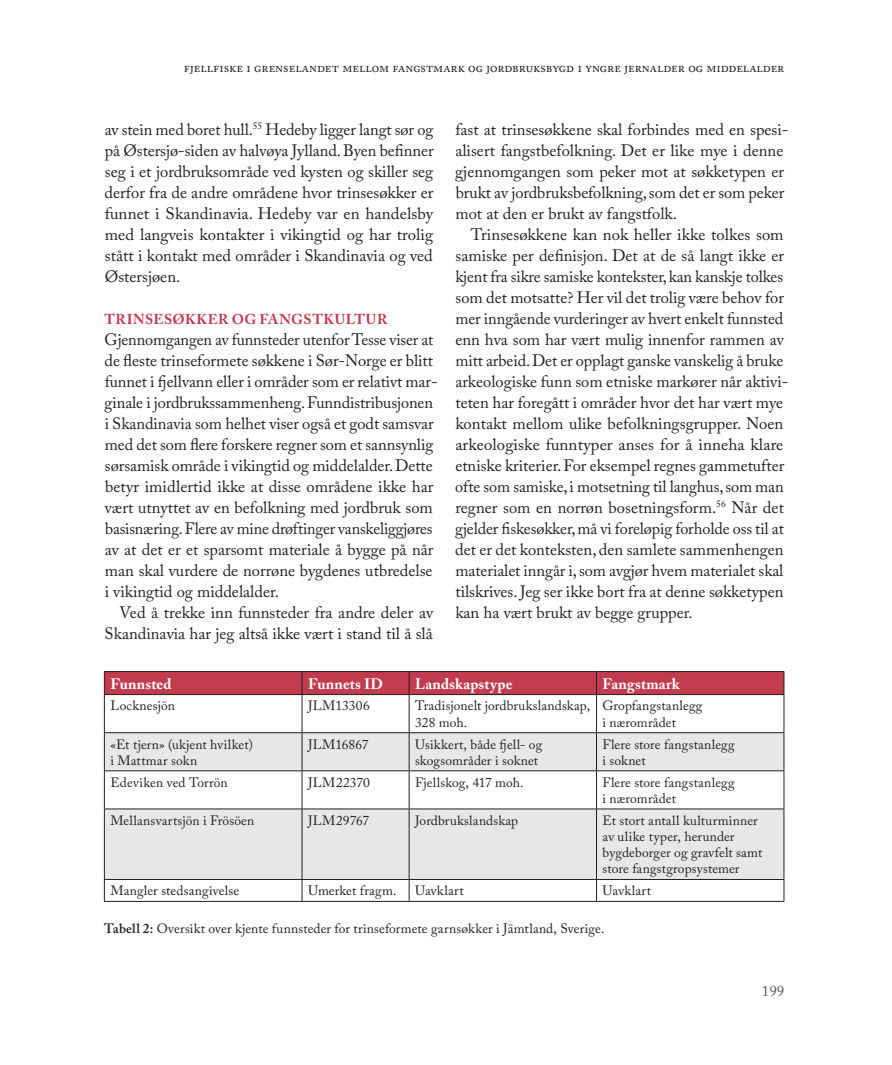
<style>
.page{position:relative;width:892px;height:1065px;background:#fff}
.page>*{position:absolute;margin:0;border:0;box-sizing:border-box;transform-origin:0 0}
.t1{font:16.5px/21px "Adobe Caslon Pro";letter-spacing:-.015em;color:#231f20}
.t2{font:700 15px "Adobe Caslon Pro";letter-spacing:.01em;color:#fff}
.t3{font:15px "Adobe Caslon Pro";color:#57585a}
.t4{font:700 14.25px "Adobe Caslon Pro";letter-spacing:.035em;color:#c23b4f}
.t5{font:13.5px/16.2px "Adobe Caslon Pro";color:#231f20}
.t6{font:13.5px "Adobe Caslon Pro";letter-spacing:.03em;color:#231f20}
.s1{font-weight:600}
</style>
<div class="page">
<svg style="left:105px;top:733px;width:679px;height:146px;fill:#e6e7e9"></svg>
<div style="left:104px;top:671px;width:681px;height:24px;background:#c23b4f"></div>
<hr style="left:302px;top:695px;width:1px;height:37px;background:#231f20">
<hr style="left:409px;top:695px;width:1px;height:37px;background:#231f20">
<hr style="left:596px;top:695px;width:1px;height:37px;background:#231f20">
<hr style="left:104px;top:732px;width:198px;height:1px;background:#231f20">
<hr style="left:302px;top:732px;width:107px;height:1px;background:#231f20">
<hr style="left:302px;top:733px;width:1px;height:37px;background:#231f20">
<hr style="left:409px;top:732px;width:187px;height:1px;background:#231f20">
<hr style="left:409px;top:733px;width:1px;height:37px;background:#231f20">
<hr style="left:596px;top:732px;width:188px;height:1px;background:#231f20">
<hr style="left:596px;top:733px;width:1px;height:37px;background:#231f20">
<hr style="left:302px;top:771px;width:1px;height:37px;background:#231f20">
<hr style="left:409px;top:771px;width:1px;height:37px;background:#231f20">
<hr style="left:596px;top:771px;width:1px;height:37px;background:#231f20">
<hr style="left:302px;top:809px;width:1px;height:70px;background:#231f20">
<hr style="left:409px;top:809px;width:1px;height:70px;background:#231f20">
<hr style="left:596px;top:809px;width:1px;height:70px;background:#231f20">
<hr style="left:104px;top:879px;width:198px;height:1px;background:#231f20">
<hr style="left:302px;top:879px;width:107px;height:1px;background:#231f20">
<svg style="left:302px;top:880px;width:1px;height:21px"></svg>
<hr style="left:409px;top:879px;width:187px;height:1px;background:#231f20">
<svg style="left:409px;top:880px;width:1px;height:21px"></svg>
<hr style="left:596px;top:879px;width:188px;height:1px;background:#231f20">
<svg style="left:596px;top:880px;width:1px;height:21px"></svg>
<hr style="left:104px;top:694px;width:198px;height:1px;background:#231f20">
<hr style="left:104px;top:695px;width:1px;height:37px;background:#231f20">
<hr style="left:302px;top:694px;width:107px;height:1px;background:#231f20">
<hr style="left:409px;top:694px;width:187px;height:1px;background:#231f20">
<hr style="left:596px;top:694px;width:188px;height:1px;background:#231f20">
<hr style="left:784px;top:695px;width:1px;height:37px;background:#231f20">
<hr style="left:104px;top:733px;width:1px;height:37px;background:#231f20">
<hr style="left:784px;top:733px;width:1px;height:37px;background:#231f20">
<hr style="left:104px;top:770px;width:198px;height:1px;background:#231f20">
<hr style="left:104px;top:771px;width:1px;height:37px;background:#231f20">
<hr style="left:302px;top:770px;width:107px;height:1px;background:#231f20">
<hr style="left:409px;top:770px;width:187px;height:1px;background:#231f20">
<hr style="left:596px;top:770px;width:188px;height:1px;background:#231f20">
<hr style="left:784px;top:771px;width:1px;height:37px;background:#231f20">
<hr style="left:104px;top:808px;width:198px;height:1px;background:#231f20">
<hr style="left:104px;top:809px;width:1px;height:70px;background:#231f20">
<hr style="left:302px;top:808px;width:107px;height:1px;background:#231f20">
<hr style="left:409px;top:808px;width:187px;height:1px;background:#231f20">
<hr style="left:596px;top:808px;width:188px;height:1px;background:#231f20">
<hr style="left:784px;top:809px;width:1px;height:70px;background:#231f20">
<svg style="left:104px;top:880px;width:1px;height:21px"></svg>
<svg style="left:784px;top:880px;width:1px;height:21px"></svg>
<hr style="left:104px;top:901px;width:198px;height:1px;background:#231f20">
<hr style="left:302px;top:901px;width:107px;height:1px;background:#231f20">
<hr style="left:409px;top:901px;width:187px;height:1px;background:#231f20">
<hr style="left:596px;top:901px;width:188px;height:1px;background:#231f20">
<p class="t5" style="left:184px;top:59px;width:602px">Fjellfiske i grenselandet mellom fangstmark og jordbruksbygd i yngre jernalder og middelalder</p>
<p class="t1" style="left:105px;top:118px;width:331px;text-align:justify">av stein med boret hull.<sup>55</sup> Hedeby ligger langt sør og på Østersjø-siden av halvøya Jylland. Byen befinner seg i et jordbruksområde ved kysten og skiller seg derfor fra de andre områdene hvor trinsesøkker er funnet i Skandinavia. Hedeby var en handelsby med langveis kontakter i vikingtid og har trolig stått i kontakt med områder i Skandinavia og ved Østersjøen.</p>
<p class="t4" style="left:104px;top:310px;width:285px">TRINSESØKKER OG FANGSTKULTUR</p>
<p class="t1" style="left:105px;top:328px;width:335px">Gjennomgangen av funnsteder utenfor Tesse viser at de fleste trinseformete søkkene i Sør-Norge er blitt funnet i fjellvann eller i områder som er relativt mar&shy;ginale i jordbrukssammenheng. Funndistribusjonen i Skandinavia som helhet viser også et godt samsvar med det som flere forskere regner som et sannsynlig sørsamisk område i vikingtid og middelalder. Dette betyr imidlertid ikke at disse områdene ikke har vært utnyttet av en befolkning med jordbruk som basisnæring. Flere av mine drøftinger vanskeliggjøres av at det er et sparsomt materiale å bygge på når man skal vurdere de norrøne bygdenes utbredelse i vikingtid og middelalder.</p>
<p class="t1" style="left:105px;top:601px;width:331px;text-align:right">Ved å trekke inn funnsteder fra andre deler av<br>Skandinavia har jeg altså ikke vært i stand til å slå</p>
<p class="t1" style="left:455px;top:118px;width:335px">fast at trinsesøkkene skal forbindes med en spesi&shy;alisert fangstbefolkning. Det er like mye i denne gjennomgangen som peker mot at søkketypen er brukt av jordbruksbefolkning, som det er som peker mot at den er brukt av fangstfolk.</p>
<p class="t1" style="left:455px;top:223px;width:335px;text-indent:16px">Trinsesøkkene kan nok heller ikke tolkes som samiske per definisjon. Det at de så langt ikke er kjent fra sikre samiske kontekster, kan kanskje tolkes som det motsatte? Her vil det trolig være behov for mer inngående vurderinger av hvert enkelt funnsted enn hva som har vært mulig innenfor rammen av mitt arbeid. Det er opplagt ganske vanskelig å bruke arkeologiske funn som etniske markører når aktivi&shy;teten har foregått i områder hvor det har vært mye kontakt mellom ulike befolkningsgrupper. Noen arkeologiske funntyper anses for å inneha klare etniske kriterier. For eksempel regnes gammetufter ofte som samiske, i motsetning til langhus, som man regner som en norrøn bosetningsform.<sup>56</sup> Når det gjelder fiskesøkker, må vi foreløpig forholde oss til at det er det konteksten, den samlete sammenhengen materialet inngår i, som avgjør hvem materialet skal tilskrives. Jeg ser ikke bort fra at denne søkketypen kan ha vært brukt av begge grupper.</p>
<p class="t2" style="left:110px;top:675px;width:63px">Funnsted</p>
<p class="t2" style="left:308px;top:675px;width:77px">Funnets ID</p>
<p class="t2" style="left:415px;top:675px;width:99px">Landskapstype</p>
<p class="t2" style="left:602px;top:675px;width:79px">Fangstmark</p>
<p class="t5" style="left:110px;top:698px;width:66px">Locknesjön</p>
<p class="t6" style="left:308px;top:698px;width:63px">JLM13306</p>
<p class="t5" style="left:415px;top:698px;width:177px">Tradisjonelt jordbrukslandskap,<br>328 moh.</p>
<p class="t5" style="left:602px;top:698px;width:101px">Gropfangstanlegg i nærområdet</p>
<p class="t5" style="left:110px;top:736px;width:144px">«Et tjern» (ukjent hvilket) i M attmar sokn</p>
<p class="t5" style="left:308px;top:736px;width:62px">JLM16867</p>
<p class="t5" style="left:415px;top:736px;width:129px">Usikkert, både fjell- og skogsområder i soknet</p>
<p class="t5" style="left:602px;top:736px;width:134px">Flere store fangstanlegg i soknet</p>
<p class="t5" style="left:110px;top:774px;width:119px">Edeviken ved Torrön</p>
<p class="t5" style="left:308px;top:774px;width:63px">JLM22370</p>
<p class="t5" style="left:415px;top:774px;width:110px">Fjellskog, 417 moh.</p>
<p class="t5" style="left:603px;top:774px;width:134px">Flere store fangstanlegg i nærområdet</p>
<p class="t5" style="left:110px;top:812px;width:145px">Mellansvartsjön i Frösöen</p>
<p class="t5" style="left:308px;top:812px;width:63px">JLM29767</p>
<p class="t5" style="left:415px;top:812px;width:105px">Jordbrukslandskap</p>
<p class="t5" style="left:603px;top:812px;width:161px">Et stort antall kulturminner av ulike typer, herunder bygdeborger og gravfelt samt store fangstgropsystemer</p>
<p class="t5" style="left:110px;top:883px;width:130px">M angler stedsangivelse</p>
<p class="t5" style="left:308px;top:883px;width:90px">Umerket fragm.</p>
<p class="t5" style="left:415px;top:883px;width:50px">Uavklart</p>
<p class="t5" style="left:603px;top:883px;width:50px">Uavklart</p>
<p class="t5" style="left:104px;top:920px;width:502px"><span class="s1">Tabell 2:</span> Oversikt over kjente funnsteder for trinseformete garnsøkker i Jämtland, Sverige.</p>
<p class="t3" style="left:762px;top:982px;width:24px">199</p>
</div>
